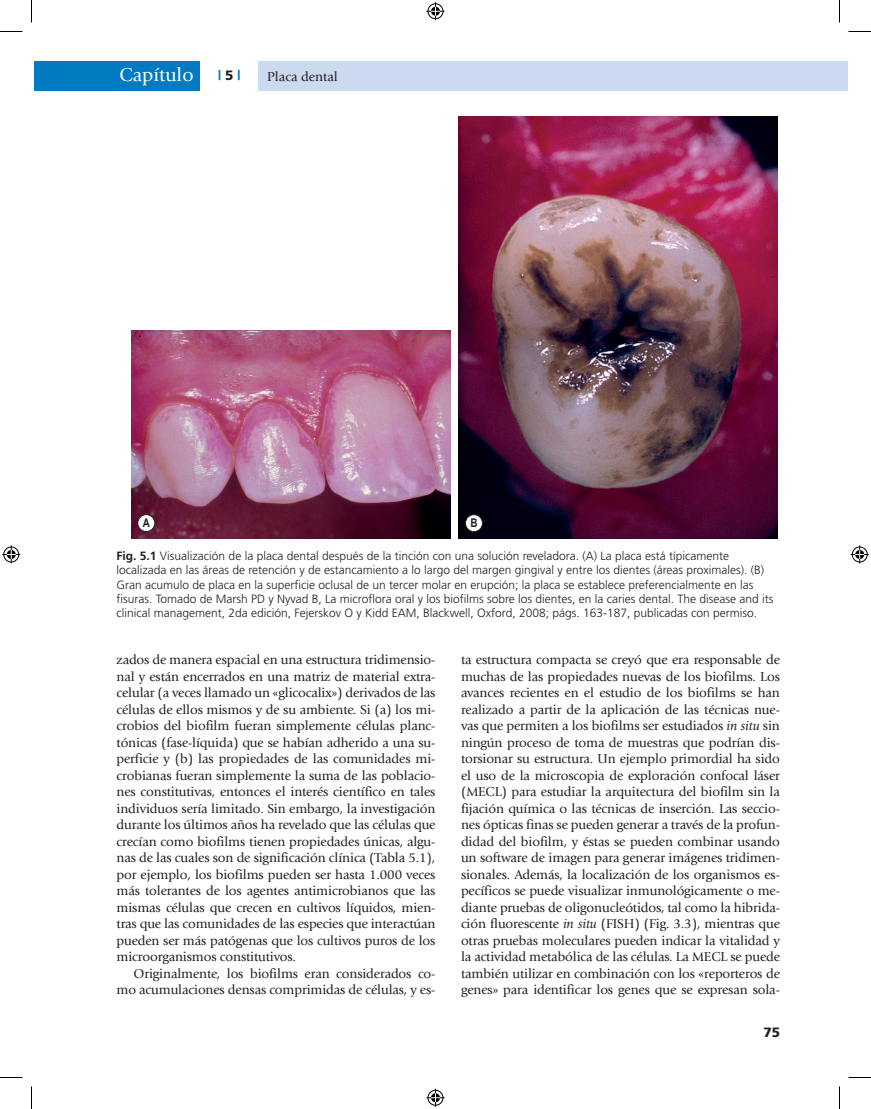
<style>
.page{position:relative;width:871px;height:1109px;background:#fff}
.page>*{position:absolute;margin:0;border:0;box-sizing:border-box;transform-origin:0 0}
.Cabezal_cap{font:19.5px "Giovanni";color:#fff}
.Texto_tab{font:13.5px/16.5px "Giovanni";letter-spacing:-.01em;color:#231f20;text-align:right}
.Texto{font:13.5px/16.5px "Giovanni";letter-spacing:-.01em;color:#231f20;text-align:justify}
.Cabezal{font:13.5px "Giovanni";color:#231f20}
.Cabezal-2{font:900 13.5px "Frutiger";color:#007ac0}
.Folio{font:900 13.5px "Frutiger";color:#231f20}
.Leyenda{font:300 12px/14.2px "Frutiger";color:#231f20}
.t1{font:700 12px "Arial Narrow";color:#231f20}
.s1{color:#231f20}
.s2{font-weight:700}
.s3{font-style:italic}
</style>
<div class="page">
<div style="left:259px;top:61px;width:589px;height:30px;background:#ccdaef"></div>
<div style="left:34px;top:61px;width:166px;height:30px;background:#007ac0"></div>
<img style="left:131px;top:330px;width:319px;height:208px">
<div style="left:138px;top:515px;width:17px;height:17px;background:#fff;border-radius:50%"></div>
<div style="left:138px;top:514px;width:17px;height:18px;border:1px solid #231f20;border-radius:50%"></div>
<img style="left:459px;top:116px;width:319px;height:422px">
<div style="left:465px;top:515px;width:17px;height:17px;background:#fff;border-radius:50%"></div>
<div style="left:465px;top:515px;width:18px;height:17px;border:1px solid #231f20;border-radius:50%"></div>
<svg style="left:0;top:31px;width:22px;height:1px"></svg>
<svg style="left:848px;top:31px;width:23px;height:1px"></svg>
<svg style="left:0;top:1077px;width:22px;height:1px"></svg>
<svg style="left:848px;top:1077px;width:23px;height:1px"></svg>
<svg style="left:31px;top:0;width:1px;height:23px"></svg>
<svg style="left:31px;top:1086px;width:1px;height:23px"></svg>
<svg style="left:839px;top:0;width:1px;height:23px"></svg>
<svg style="left:839px;top:1086px;width:1px;height:23px"></svg>
<svg style="left:426px;top:2px;width:18px;height:18px"></svg>
<svg style="left:426px;top:1089px;width:18px;height:18px"></svg>
<svg style="left:2px;top:545px;width:18px;height:18px"></svg>
<svg style="left:851px;top:545px;width:18px;height:18px"></svg>
<p class="Cabezal_cap" style="left:119px;top:64px;width:76px">Capítulo</p>
<p class="Cabezal-2" style="left:218px;top:67px;width:24px">| <span class="s1">5</span> |</p>
<p class="Cabezal" style="left:267px;top:69px;width:72px">Placa dental</p>
<p class="t1" style="left:143px;top:516px;width:9px">A</p>
<p class="t1" style="left:470px;top:516px;width:9px">B</p>
<p class="Leyenda" style="left:117px;top:549px;width:658px"><span class="s2">Fig. 5.1</span> Visualización de la placa dental después de la tinción con una solución reveladora. (A) La placa está típicamente localizada en las áreas de retención y de estancamiento a lo largo del margen gingival y entre los dientes (áreas proximales). (B)<br>Gran acumulo de placa en la superficie oclusal de un tercer molar en erupción; la placa se establece preferencialmente en las fisuras. Tomado de Marsh PD y Nyvad B, La microflora oral y los biofilms sobre los dientes, en la caries dental. The disease and its clinical management, 2da edición, Fejerskov O y Kidd EAM, Blackwell, Oxford, 2008; págs. 163-187, publicadas con permiso.</p>
<p class="Texto" style="left:117px;top:651px;width:320px">zados de manera espacial en una estructura tridimensio&shy;nal y están encerrados en una matriz de material extra&shy;celular (a veces llamado un «glicocalix») derivados de las células de ellos mismos y de su ambiente. Si (a) los mi&shy;crobios del biofilm fueran simplemente células planc&shy;tónicas (fase-líquida) que se habían adherido a una su&shy;perficie y (b) las propiedades de las comunidades mi&shy;crobianas fueran simplemente la suma de las poblacio&shy;nes constitutivas, entonces el interés científico en tales individuos sería limitado. Sin embargo, la investigación durante los últimos años ha revelado que las células que crecían como biofilms tienen propiedades únicas, algu&shy;nas de las cuales son de significación clínica (Tabla 5.1), por ejemplo, los biofilms pueden ser hasta 1.000 veces más tolerantes de los agentes antimicrobianos que las mismas células que crecen en cultivos líquidos, mien&shy;tras que las comunidades de las especies que interactúan pueden ser más patógenas que los cultivos puros de los microorganismos constitutivos.</p>
<p class="Texto_tab" style="left:117px;top:965px;width:320px">Originalmente, los biofilms eran considerados co&shy;mo acumulaciones densas comprimidas de células, y es-</p>
<p class="Texto_tab" style="left:461px;top:651px;width:320px;text-align:justify">ta estructura compacta se creyó que era responsable de muchas de las propiedades nuevas de los biofilms. Los avances recientes en el estudio de los biofilms se han realizado a partir de la aplicación de las técnicas nue&shy;vas que permiten a los biofilms ser estudiados <span class="s3">in situ</span> sin ningún proceso de toma de muestras que podrían dis&shy;torsionar su estructura. Un ejemplo primordial ha sido el uso de la microscopia de exploración confocal láser (MECL) para estudiar la arquitectura del biofilm sin la fijación química o las técnicas de inserción. Las seccio&shy;nes ópticas finas se pueden generar a través de la profun&shy;didad del biofilm, y éstas se pueden combinar usando un software de imagen para generar imágenes tridimen&shy;sionales. Además, la localización de los organismos es&shy;pecíficos se puede visualizar inmunológicamente o me&shy;diante pruebas de oligonucleótidos, tal como la hibrida&shy;ción fluorescente <span class="s3">in situ</span> (FISH) (Fig. 3.3), mientras que otras pruebas moleculares pueden indicar la vitalidad y la actividad metabólica de las células. La MECL se puede también utilizar en combinación con los «reporteros de genes» para identificar los genes que se expresan sola-</p>
<p class="Folio" style="left:763px;top:1024px;width:18px">75</p>
</div>
